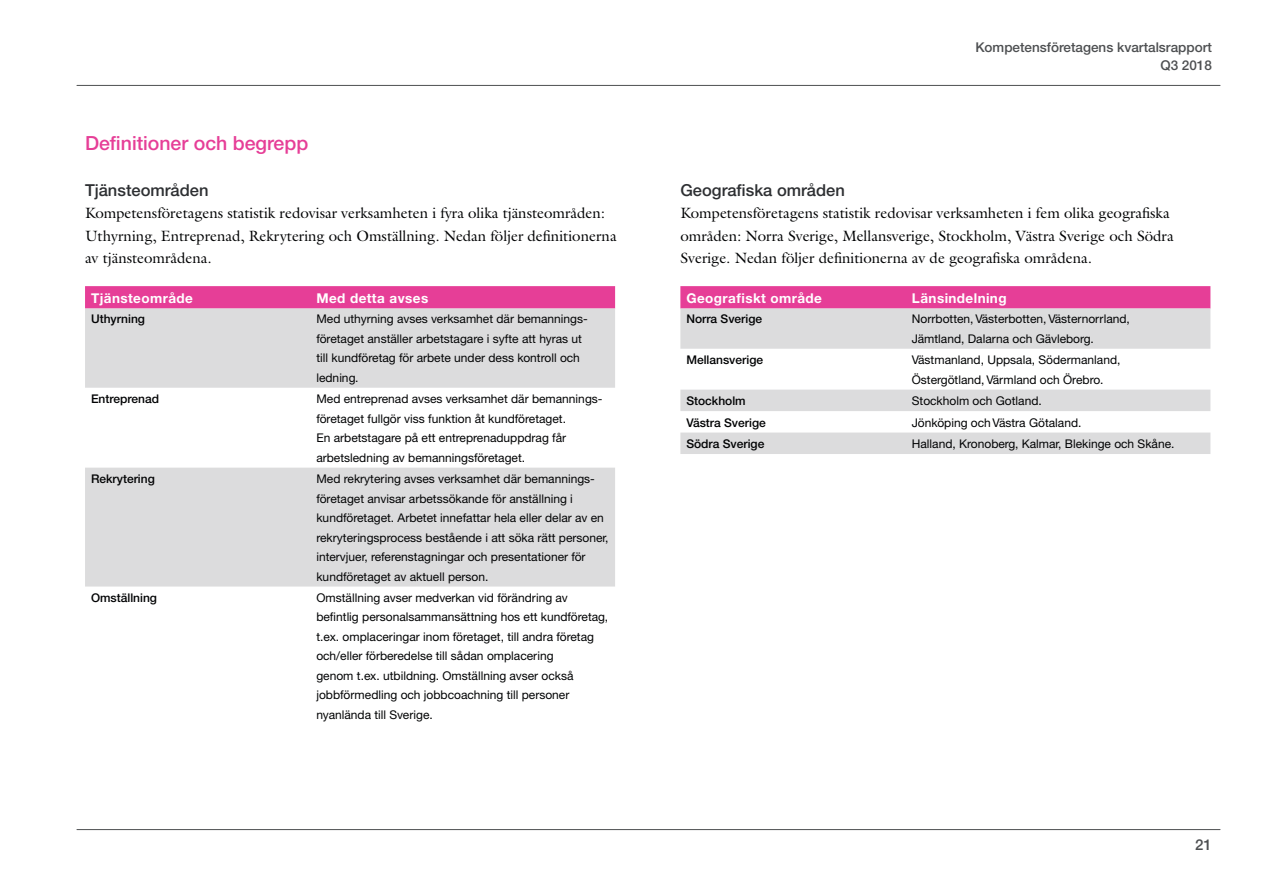
<style>
.page{position:relative;width:1263px;height:893px;background:#fff}
.page>*{position:absolute;margin:0;border:0;box-sizing:border-box;transform-origin:0 0}
.Heading_1_Toc_1{font:500 19.5px "Helvetica Neue CE";color:#e63e97}
.Heading_2{font:500 16.5px "Helvetica Neue CE";color:#2d2f32}
.Body_Text{font:15px/22.6px "Galliard LT";color:#010203}
.t1{font:500 15px "Helvetica Neue CE";color:#4d4f51}
.Table_Heading_1{font:700 13.5px "Helvetica Neue CE";letter-spacing:.03em;color:#fff}
.t2{font:500 13.5px/18px "Helvetica Neue CE";color:#4d4f51;text-align:right}
.Table_Body_5{font:12px/19.5px "Helvetica Neue CE";color:#010203}
.Table_Body_5_Bold{font:500 12px "Helvetica Neue CE";color:#010203}
</style>
<div class="page">
<hr style="left:77px;top:85px;width:1143px;height:1px;background:#4d4f51">
<hr style="left:77px;top:829px;width:1143px;height:1px;background:#4d4f51">
<svg style="left:85px;top:286px;width:530px;height:23px;background:#e6449a"></svg>
<svg style="left:85px;top:309px;width:530px;height:278px;fill:#dcdcdd"></svg>
<svg style="left:680px;top:286px;width:530px;height:23px;background:#e6449a"></svg>
<svg style="left:680px;top:309px;width:530px;height:145px;fill:#dcdcdd"></svg>
<p class="Heading_1_Toc_1" style="left:85px;top:131px;width:225px">Definitioner och begrepp</p>
<p class="Heading_2" style="left:85px;top:180px;width:125px">Tjänsteområden</p>
<p class="Body_Text" style="left:85px;top:202px;width:533px">Kompetensföretagens statistik redovisar verksamheten i fyra olika tjänsteområden:<br>Uthyrning, Entreprenad, Rekrytering och Omställning. Nedan följer definitionerna av tjänsteområdena.</p>
<p class="Table_Heading_1" style="left:91px;top:289px;width:103px">Tjänsteområde</p>
<p class="Table_Heading_1" style="left:316px;top:289px;width:113px">Med detta avses</p>
<p class="Table_Body_5_Bold" style="left:91px;top:312px;width:55px">Uthyrning</p>
<p class="Table_Body_5" style="left:316px;top:309px;width:273px">Med uthyrning avses verksamhet där bemannings&shy;företaget anställer arbetstagare i syfte att hyras ut till kundföretag för arbete under dess kontroll och ledning.</p>
<p class="Table_Body_5_Bold" style="left:91px;top:392px;width:70px">Entreprenad</p>
<p class="Table_Body_5" style="left:316px;top:389px;width:288px">Med entreprenad avses verksamhet där bemannings&shy;företaget fullgör viss funktion åt kundföretaget.<br>En arbetstagare på ett entreprenaduppdrag får arbetsledning av bemanningsföretaget.</p>
<p class="Table_Body_5_Bold" style="left:91px;top:471px;width:65px">Rekrytering</p>
<p class="Table_Body_5" style="left:316px;top:469px;width:294px">Med rekrytering avses verksamhet där bemannings&shy;företaget anvisar arbetssökande för anställning i kundföretaget. Arbetet innefattar hela eller delar av en rekryteringsprocess bestående i att söka rätt personer, intervjuer, referenstagningar och presentationer för kundföretaget av aktuell person.</p>
<p class="Table_Body_5_Bold" style="left:91px;top:590px;width:68px">Omställning</p>
<p class="Table_Body_5" style="left:316px;top:588px;width:293px">Omställning avser medverkan vid förändring av befintlig personalsammansättning hos ett kundföretag, t.ex. omplaceringar inom företaget, till andra företag och/eller förberedelse till sådan omplacering<br>genom t.ex. utbildning. Omställning avser också jobbförmedling och jobbcoachning till personer nyanlända till Sverige.</p>
<p class="t2" style="left:975px;top:39px;width:238px">Kompetensföretagens kvartalsrapport<br>Q3 2018</p>
<p class="Heading_2" style="left:680px;top:180px;width:166px">Geografiska områden</p>
<p class="Body_Text" style="left:680px;top:202px;width:495px">Kompetensföretagens statistik redovisar verksamheten i fem olika geografiska områden: Norra Sverige, Mellansverige, Stockholm, Västra Sverige och Södra<br>Sverige. Nedan följer definitionerna av de geografiska områdena.</p>
<p class="Table_Heading_1" style="left:686px;top:289px;width:137px">Geografiskt område</p>
<p class="Table_Heading_1" style="left:912px;top:289px;width:96px">Länsindelning</p>
<p class="Table_Body_5_Bold" style="left:686px;top:312px;width:77px">Norra Sverige</p>
<p class="Table_Body_5" style="left:912px;top:309px;width:220px">Norrbotten, Västerbotten, Västernorrland,</p>
<p class="Table_Body_5" style="left:912px;top:329px;width:184px">Jämtland, Dalarna och Gävleborg.</p>
<p class="Table_Body_5_Bold" style="left:686px;top:353px;width:78px">Mellansverige</p>
<p class="Table_Body_5" style="left:912px;top:350px;width:210px">Västmanland, Uppsala, Södermanland,</p>
<p class="Table_Body_5" style="left:912px;top:370px;width:193px">Östergötland, Värmland och Örebro.</p>
<p class="Table_Body_5_Bold" style="left:686px;top:393px;width:61px">Stockholm</p>
<p class="Table_Body_5" style="left:912px;top:391px;width:132px">Stockholm och Gotland.</p>
<p class="Table_Body_5_Bold" style="left:686px;top:415px;width:81px">Västra Sverige</p>
<p class="Table_Body_5" style="left:912px;top:413px;width:171px">Jönköping och Västra Götaland.</p>
<p class="Table_Body_5_Bold" style="left:686px;top:436px;width:80px">Södra Sverige</p>
<p class="Table_Body_5" style="left:912px;top:434px;width:264px">Halland, Kronoberg, Kalmar, Blekinge och Skåne.</p>
<p class="t1" style="left:1195px;top:835px;width:18px">21</p>
</div>
